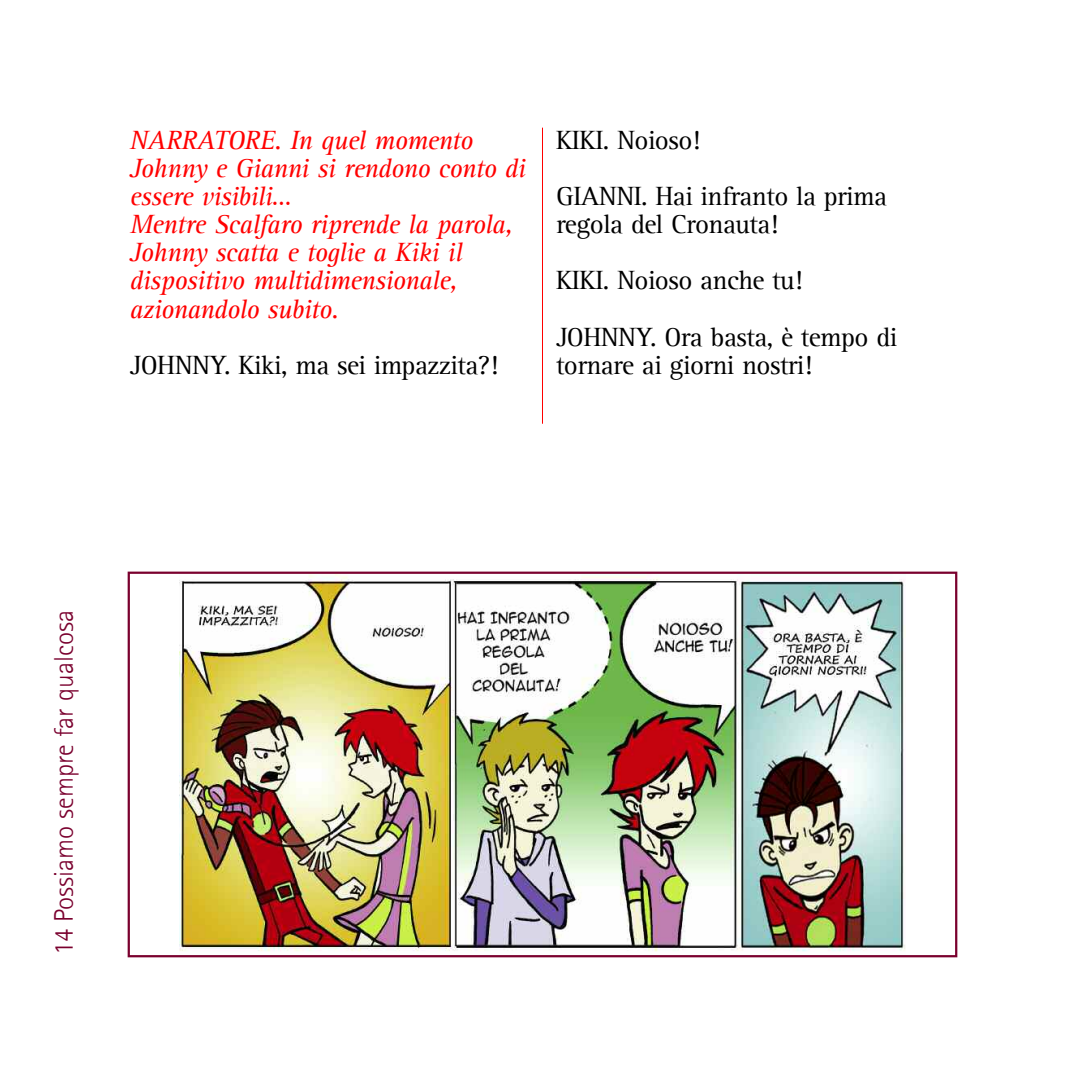
<style>
.page{position:relative;width:1085px;height:1085px;background:#fff}
.page>*{position:absolute;margin:0;border:0;box-sizing:border-box;transform-origin:0 0}
.t1{font:italic 27px/28.1px "Agfa Rotis Serif";letter-spacing:-.02em;color:#f00}
.t2{font:27px/56.2px "Agfa Rotis Serif";letter-spacing:-.02em;color:#000}
.t3{font:300 27px "Agfa Rotis Sans Serif";color:#7a002e}
</style>
<div class="page">
<hr style="left:542px;top:128px;width:1px;height:295px;background:#f00">
<img style="left:179px;top:574px;width:726px;height:378px">
<div style="left:128px;top:571px;width:829px;height:386px;border:2px solid #7a002e"></div>
<p class="t1" style="left:130px;top:126px;width:397px">NARRATORE. In quel momento<br>Johnny e Gianni si rendono conto di essere visibili…<br>Mentre Scalfaro riprende la parola,<br>Johnny scatta e toglie a Kiki il dispositivo multidimensionale, azionandolo subito.</p>
<p class="t2" style="left:130px;top:337px;width:370px">JOHNNY. Kiki, ma sei impazzita?!</p>
<p class="t2" style="left:556px;top:112px;width:332px">KIKI. Noioso!<br>GIANNI. Hai infranto la prima</p>
<p class="t2" style="left:556px;top:197px;width:343px">regola del Cronauta!<br>KIKI. Noioso anche tu!<br>JOHNNY. Ora basta, è tempo di</p>
<p class="t2" style="left:556px;top:337px;width:258px">tornare ai giorni nostri!</p>
<p class="t3" style="left:48px;top:954px;width:346px;rotate:-90deg">14 Possiamo sempre far qualcosa</p>
</div>
